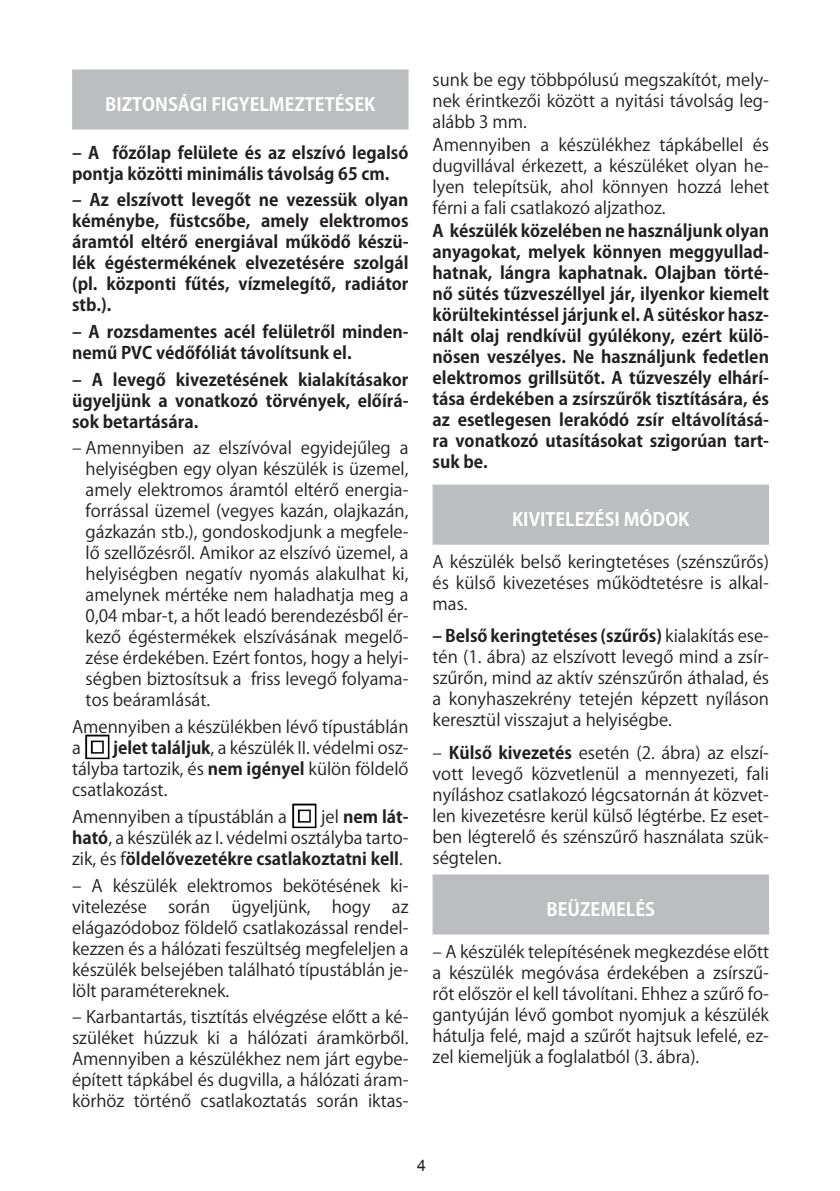
<style>
.page{position:relative;width:840px;height:1191px;background:#fff}
.page>*{position:absolute;margin:0;border:0;box-sizing:border-box;transform-origin:0 0}
.t1{font:700 18px "Koz Go Pr 6 N";color:#fff}
.t2{font:17px/21px "Koz Go Pr 6 N";color:#231f20;text-align:justify}
.t3{font:700 17px/21px "Koz Go Pr 6 N";color:#231f20;text-align:justify}
.t4{font:16px "Arial";color:#231f20}
.s1{font-weight:700}
</style>
<div class="page">
<div style="left:72px;top:69px;width:336px;height:60px;background:#bcbdc0"></div>
<img style="left:85px;top:734px;width:25px;height:25px">
<img style="left:292px;top:803px;width:25px;height:25px">
<div style="left:432px;top:484px;width:336px;height:60px;background:#bcbdc0"></div>
<div style="left:432px;top:874px;width:336px;height:60px;background:#bcbdc0"></div>
<p class="t1" style="left:105px;top:94px;width:271px">biztonsági f igyelmeztetések</p>
<p class="t3" style="left:72px;top:142px;width:338px">– A főzőlap felülete és az elszívó legalsó pontja közötti minimális távolság 65 cm.</p>
<p class="t3" style="left:72px;top:190px;width:338px">– Az elszívott levegőt ne vezessük olyan kéménybe, füstcsőbe, amely elektromos áramtól eltérő energiával működő készü&shy;lék égéstermékének elvezetésére szolgál (pl. központi fűtés, vízmelegítő, radiátor stb.).</p>
<p class="t3" style="left:72px;top:321px;width:338px">– A rozsdamentes acél felületről minden&shy;nemű PVC védőfóliát távolítsunk el.</p>
<p class="t3" style="left:72px;top:369px;width:338px">– A levegő kivezetésének kialakításakor ügyeljünk a vonatkozó törvények, előírá&shy;sok betartására.</p>
<p class="t2" style="left:86px;top:438px;width:324px;text-indent:-14px">– Amennyiben az elszívóval egyidejűleg a helyiségben egy olyan készülék is üzemel, amely elektromos áramtól eltérő energia&shy;forrással üzemel (vegyes kazán, olajkazán, gázkazán stb.), gondoskodjunk a megfele&shy;lő szellőzésről. Amikor az elszívó üzemel, a helyiségben negatív nyomás alakulhat ki, amelynek mértéke nem haladhatja meg a 0,04 mbar-t, a hőt leadó berendezésből ér&shy;kező égéstermékek elszívásának megelő&shy;zése érdekében. Ezért fontos, hogy a helyi&shy;ségben biztosítsuk a friss levegő folyama&shy;tos beáramlását.</p>
<p class="t2" style="left:72px;top:716px;width:338px">Amennyiben a készülékben lévő típustáblán a</p>
<p class="t2" style="left:72px;top:737px;width:338px;text-indent:41px"><span class="s1">jelet találjuk</span>, a készülék II. védelmi osz&shy;tályba tartozik, és <span class="s1">nem igényel</span> külön földelő csatlakozást.</p>
<p class="t2" style="left:72px;top:806px;width:216px">Amennyiben a típustáblán a</p>
<p class="t2" style="left:72px;top:806px;width:338px;text-indent:249px">jel <span class="s1">nem lát&shy;ható</span>, a készülék az I. védelmi osztályba tarto&shy;zik, és f<span class="s1">öldelővezetékre csatlakoztatni kell</span>.</p>
<p class="t2" style="left:72px;top:875px;width:338px">– A készülék elektromos bekötésének ki&shy;vitelezése során ügyeljünk, hogy az elágazódoboz földelő csatlakozással rendel&shy;kezzen és a hálózati feszültség megfeleljen a készülék belsejében található típustáblán je&shy;lölt paramétereknek.</p>
<p class="t2" style="left:72px;top:1006px;width:338px">– Karbantartás, tisztítás elvégzése előtt a ké&shy;szüléket húzzuk ki a hálózati áramkörből.<br>Amennyiben a készülékhez nem járt egybe&shy;épített tápkábel és dugvilla, a hálózati áram&shy;körhöz történő csatlakoztatás során iktas-</p>
<p class="t2" style="left:432px;top:69px;width:338px">sunk be egy többpólusú megszakítót, mely&shy;nek érintkezői között a nyitási távolság leg&shy;alább 3 mm.</p>
<p class="t2" style="left:432px;top:134px;width:338px">Amennyiben a készülékhez tápkábellel és dugvillával érkezett, a készüléket olyan he&shy;lyen telepítsük, ahol könnyen hozzá lehet férni a fali csatlakozó aljzathoz.</p>
<p class="t3" style="left:432px;top:221px;width:338px">A készülék közelében ne használjunk olyan anyagokat, melyek könnyen meggyullad&shy;hatnak, lángra kaphatnak. Olajban törté&shy;nő sütés tűzveszéllyel jár, ilyenkor kiemelt körültekintéssel járjunk el. A sütéskor hasz&shy;nált olaj rendkívül gyúlékony, ezért külö&shy;nösen veszélyes. Ne használjunk fedetlen elektromos grillsütőt. A tűzveszély elhárí&shy;tása érdekében a zsírszűrők tisztítására, és az esetlegesen lerakódó zsír eltávolításá&shy;ra vonatkozó utasításokat szigorúan tart&shy;suk be.</p>
<p class="t1" style="left:512px;top:509px;width:179px">kivitelezési módok</p>
<p class="t2" style="left:432px;top:551px;width:338px">A készülék belső keringtetéses (szénszűrős) és külső kivezetéses működtetésre is alkal&shy;mas.</p>
<p class="t2" style="left:432px;top:626px;width:338px"><span class="s1">– Belső keringtetéses (szűrős)</span> kialakítás ese&shy;tén (1. ábra) az elszívott levegő mind a zsír&shy;szűrőn, mind az aktív szénszűrőn áthalad, és a konyhaszekrény tetején képzett nyíláson keresztül visszajut a helyiségbe.</p>
<p class="t2" style="left:432px;top:742px;width:338px">– <span class="s1">Külső kivezetés</span> esetén (2. ábra) az elszí&shy;vott levegő közvetlenül a mennyezeti, fali nyíláshoz csatlakozó légcsatornán át közvet&shy;len kivezetésre kerül külső légtérbe. Ez eset&shy;ben légterelő és szénszűrő használata szük&shy;ségtelen.</p>
<p class="t1" style="left:546px;top:898px;width:108px">beüzemelés</p>
<p class="t2" style="left:432px;top:941px;width:338px">– A készülék telepítésének megkezdése előtt a készülék megóvása érdekében a zsírszű&shy;rőt először el kell távolítani. Ehhez a szűrő fo&shy;gantyúján lévő gombot nyomjuk a készülék hátulja felé, majd a szűrőt hajtsuk lefelé, ez&shy;zel kiemeljük a foglalatból (3. ábra).</p>
<p class="t4" style="left:417px;top:1155px;width:10px">4</p>
</div>
